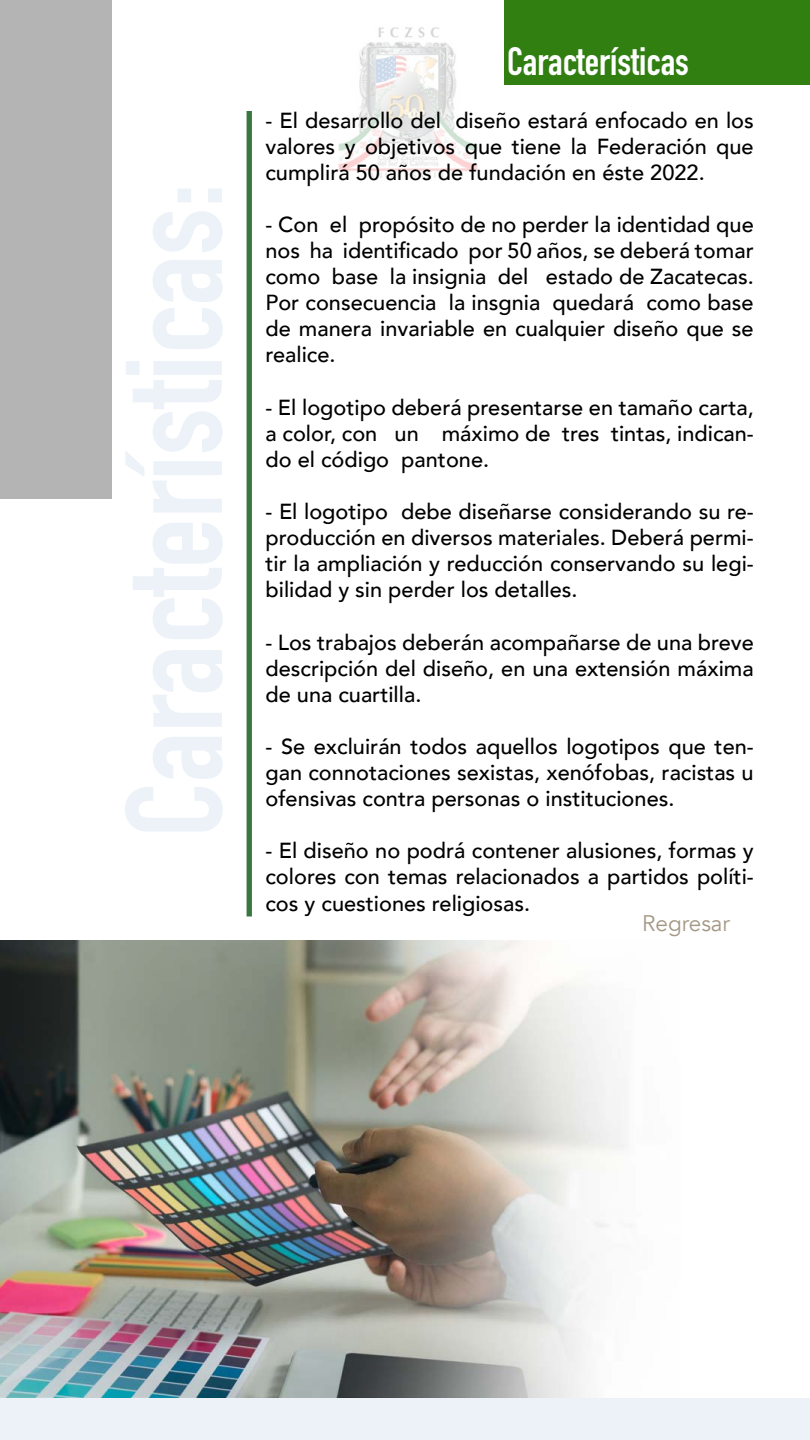
<style>
.page{position:relative;width:810px;height:1440px;background:#fff}
.page>*{position:absolute;margin:0;border:0;box-sizing:border-box;transform-origin:0 0}
.t1{font:700 39px "DIN Condensed";color:#fff}
.t2{font:22.5px "Avenir";color:#a49885}
.t3{font:500 21.75px/26.1px "Avenir";color:#000;text-align:justify}
</style>
<div class="page">
<img style="left:339px;top:27px;width:138px;height:151px">
<div style="left:504px;top:0;width:306px;height:85px;background:#317f11"></div>
<div style="left:0;top:1398px;width:810px;height:42px;background:#edf2f8"></div>
<div style="left:0;top:0;width:111px;height:499px;background:#b4b4b4"></div>
<img style="left:0;top:941px;width:627px;height:456px">
<svg style="left:247px;top:111px;width:5px;height:805px;background:#3a7943"></svg>
<h1 class="t1" style="left:507px;top:35px;width:183px">Características</h1>
<p class="t3" style="left:266px;top:106px;width:490px">- El desarrollo del diseño estará enfocado en los valores y objetivos que tiene la Federación que cumplirá 50 años de fundación en éste 2022.</p>
<p class="t3" style="left:266px;top:210px;width:490px">- Con el propósito de no perder la identidad que nos ha identificado por 50 años, se deberá tomar como base la insignia del estado de Zacatecas.<br>Por consecuencia la insgnia quedará como base de manera invariable en cualquier diseño que se realice.</p>
<p class="t3" style="left:266px;top:393px;width:490px">- El logotipo deberá presentarse en tamaño carta, a color, con un máximo de tres tintas, indican&shy;do el código pantone.</p>
<p class="t3" style="left:266px;top:497px;width:490px">- El logotipo debe diseñarse considerando su re&shy;producción en diversos materiales. Deberá permi&shy;tir la ampliación y reducción conservando su legi&shy;bilidad y sin perder los detalles.</p>
<p class="t3" style="left:266px;top:628px;width:490px">- Los trabajos deberán acompañarse de una breve descripción del diseño, en una extensión máxima de una cuartilla.</p>
<p class="t3" style="left:266px;top:732px;width:490px">- Se excluirán todos aquellos logotipos que ten&shy;gan connotaciones sexistas, xenófobas, racistas u ofensivas contra personas o instituciones.</p>
<p class="t3" style="left:266px;top:837px;width:490px">- El diseño no podrá contener alusiones, formas y colores con temas relacionados a partidos políti&shy;cos y cuestiones religiosas.</p>
<p class="t2" style="left:642px;top:910px;width:89px">Regresar</p>
</div>
